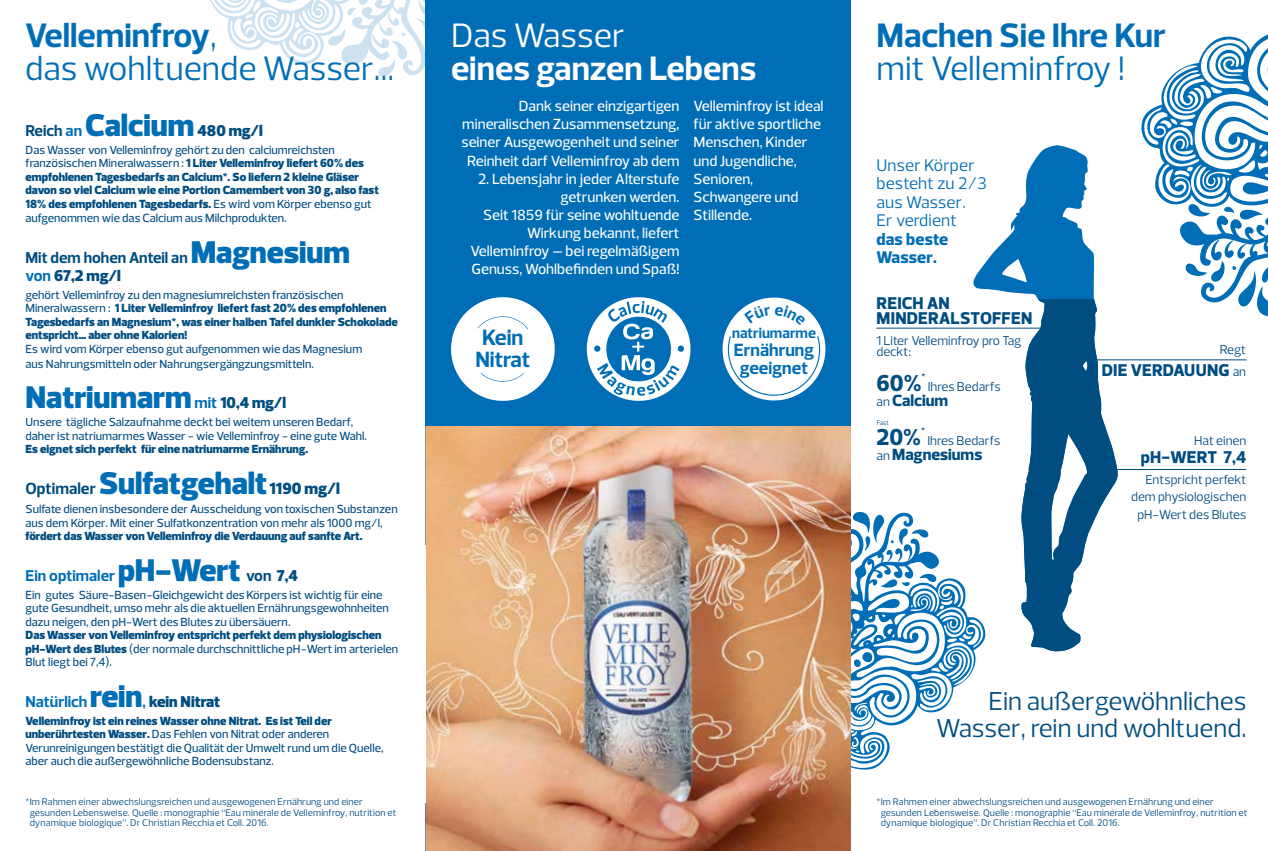
<style>
.page{position:relative;width:1268px;height:851px;background:#fff}
.page>*{position:absolute;margin:0;border:0;box-sizing:border-box;transform-origin:0 0}
.t1{font:34.5px/32.4px "Prelo";color:#006eb7}
.t2{font:700 34.5px "Prelo";color:#fff}
.t3{font:700 34.5px "Prelo";color:#006eb7}
.t4{font:34.5px "Prelo";color:#fff}
.t5{font:900 31.95px "Prelo";color:#006eb7}
.t6{font:26.25px/27px "Prelo";color:#004d81;text-align:right}
.t7{font:800 23.4px "Prelo";color:#004d81}
.t8{font:700 22.5px/22.5px "Prelo";color:#006eb7;text-align:center}
.t9{font:700 18px/18px "Prelo";color:#006eb7;text-align:center}
.t10{font:800 17.4px/14.7px "Prelo";letter-spacing:.015em;color:#004d81}
.t11{font:17.1px/18.5px "Prelo";letter-spacing:.01em;color:#006eb7}
.t12{font:800 17.1px/18.5px "Prelo";letter-spacing:.01em;color:#006eb7}
.t13{font:800 16.5px "Prelo";color:#004d81}
.t14{font:700 16.05px "Prelo";color:#006eb7}
.t15{font:700 16.05px/18px "Prelo";color:#004d81}
.t16{font:500 15px/18px "Prelo";color:#fff;text-align:right}
.t17{font:700 15px "Prelo";color:#006eb7}
.t18{font:13.05px/17.4px "Prelo";color:#004d81;text-align:right}
.t19{font:900 12px/13.6px "Prelo";color:#004d81}
.t20{font:500 12px/13.5px "Prelo";color:#004d81}
.t21{font:9.75px/10.5px "Prelo";letter-spacing:.01em;color:#004d81}
.t22{font:800 9.6px "Prelo";color:#004d81}
.t23{font:6.75px "Prelo";color:#004d81}
.s1{font-weight:700}
.s2{font-weight:700;font-size:16.05px;color:#004d81}
.s3{font-weight:700;font-size:16.05px}
.s4{font-size:16.05px;color:#004d81}
.s5{font-weight:500}
.s6{font-weight:900;font-size:31.95px;color:#006eb7}
.s7{color:#006eb7}
.s8{font-weight:900}
.s9{font-weight:700;font-size:16.5px;color:#004d81}
.s10{font-size:16.5px;color:#004d81}
.s11{font-weight:900;font-size:31.95px}
.s12{color:#004d81}
.s13{font-weight:900;color:#004d81}
.s14{font-weight:400;font-size:13.05px}
</style>
<div class="page">
<svg style="left:850px;top:512px;width:126px;height:259px"></svg>
<svg style="left:851px;top:511px;width:77px;height:51px"></svg>
<svg style="left:880px;top:578px;width:29px;height:10px"></svg>
<img style="left:425px;top:425px;width:425px;height:425px">
<svg style="left:210px;top:0;width:215px;height:77px"></svg>
<svg style="left:1141px;top:35px;width:126px;height:281px"></svg>
<hr style="left:1094px;top:359px;width:152px;height:1px;background:#004d81">
<hr style="left:1111px;top:469px;width:134px;height:1px;background:#004d81">
<svg style="left:972px;top:145px;width:122px;height:506px"></svg>
<svg style="left:1021px;top:299px;width:96px;height:352px"></svg>
<hr style="left:876px;top:328px;width:194px;height:1px;background:#004d81">
<div style="left:425px;top:0;width:425px;height:425px;background:#006eb7"></div>
<svg style="left:451px;top:297px;width:104px;height:104px"></svg>
<svg style="left:586px;top:297px;width:105px;height:104px"></svg>
<svg style="left:722px;top:297px;width:104px;height:104px"></svg>
<h1 class="t1" style="left:25px;top:20px;width:371px"><span class="s1">Velleminfroy</span>,<br>das wohltuende Wasser…</h1>
<h2 class="t5" style="left:26px;top:105px;width:239px"><span class="s2">Reich</span> <span class="s3">an</span> Calcium <span class="s4">480 mg/l</span></h2>
<p class="t19" style="left:26px;top:143px;width:355px"><span class="s5">Das Wasser von Velleminfroy gehört zu den calciumreichsten französischen Mineralwassern :</span> 1 Liter Velleminfroy liefert 60% des empfohlenen Tagesbedarfs an Calcium*. So liefern 2 kleine Gläser davon so viel Calcium wie eine Portion Camembert von 30 g, also fast 18% des empfohlenen Tagesbedarfs. <span class="s5">Es wird vom Körper ebenso gut aufgenommen wie das Calcium aus Milchprodukten.</span></p>
<h3 class="t15" style="left:26px;top:248px;width:326px">Mit dem hohen Anteil an <span class="s6">Magnesium </span><span class="s7">von</span> <span class="s8">67,2 mg/l</span></h3>
<p class="t19" style="left:26px;top:288px;width:373px"><span class="s5">gehört Velleminfroy zu den magnesiumreichsten französischen Mineralwassern :</span> 1 Liter Velleminfroy liefert fast 20% des empfohlenen Tagesbedarfs an Magnesium*, was einer halben Tafel dunkler Schokolade entspricht… aber ohne Kalorien!</p>
<p class="t20" style="left:26px;top:342px;width:338px;line-height:14.5px">Es wird vom Körper ebenso gut aufgenommen wie das Magnesium aus Nahrungsmitteln oder Nahrungsergängzungsmitteln.</p>
<h2 class="t5" style="left:26px;top:378px;width:262px">Natriumarm <span class="s3">mit</span> <span class="s4">10,4 mg/l</span></h2>
<p class="t20" style="left:26px;top:415px;width:343px">Unsere tägliche Salzaufnahme deckt bei weitem unseren Bedarf, daher ist natriumarmes Wasser - wie Velleminfroy - eine gute Wahl.</p>
<p class="t19" style="left:26px;top:442px;width:284px">Es eignet sich perfekt für eine natriumarme Ernährung.</p>
<h2 class="t5" style="left:26px;top:463px;width:316px"><span class="s9">Optimaler</span> Sulfatgehalt<span class="s10">1190 mg/l</span></h2>
<p class="t20" style="left:26px;top:502px;width:373px">Sulfate dienen insbesondere der Ausscheidung von toxischen Substanzen aus dem Körper. Mit einer Sulfatkonzentration von mehr als 1000 mg/l,</p>
<p class="t19" style="left:26px;top:529px;width:338px">fördert das Wasser von Velleminfroy die Verdauung auf sanfte Art.</p>
<h3 class="t14" style="left:26px;top:565px;width:274px">Ein optimaler <span class="s11">pH-Wert</span> <span class="s12">von</span> <span class="s13">7,4</span></h3>
<p class="t20" style="left:26px;top:588px;width:365px">Ein gutes Säure-Basen-Gleichgewicht des Körpers ist wichtig für eine gute Gesundheit, umso mehr als die aktuellen Ernährungsgewohnheiten dazu neigen, den pH-Wert des Blutes zu übersäuern.</p>
<p class="t19" style="left:26px;top:628px;width:374px">Das Wasser von Velleminfroy entspricht perfekt dem physiologischen pH-Wert des Blutes <span class="s5">(der normale durchschnittliche pH-Wert im arterielen<br>Blut liegt bei 7,4).</span></p>
<h3 class="t14" style="left:26px;top:691px;width:196px">Natürlich <span class="s11">rein</span>, <span class="s13">kein Nitrat</span></h3>
<p class="t20" style="left:26px;top:714px;width:359px"><span class="s8">Velleminfroy ist ein reines Wasser ohne Nitrat. Es ist Teil der unberührtesten Wasser.</span> Das Fehlen von Nitrat oder anderen Verunreinigungen bestätigt die Qualität der Umwelt rund um die Quelle, aber auch die außergewöhnliche Bodensubstanz.</p>
<p class="t21" style="left:30px;top:796px;width:368px;text-indent:-4px">*Im Rahmen einer abwechslungsreichen und ausgewogenen Ernährung und einer gesunden Lebensweise. Quelle : monographie “Eau minérale de Velleminfroy, nutrition et dynamique biologique”. Dr Christian Recchia et Coll. 2016.</p>
<h1 class="t4" style="left:451px;top:14px;width:175px">Das Wasser</h1>
<h1 class="t2" style="left:451px;top:47px;width:307px">eines ganzen Lebens</h1>
<p class="t16" style="left:461px;top:97px;width:219px">Dank seiner einzigartigen mineralischen Zusammensetzung, seiner Ausgewogenheit und seiner<br>Reinheit darf Velleminfroy ab dem</p>
<p class="t16" style="left:470px;top:169px;width:211px">2. Lebensjahr in jeder Alterstufe getrunken werden.<br>Seit 1859 für seine wohltuende<br>Wirkung bekannt, liefert<br>Velleminfroy – bei regelmäßigem<br>Genuss, Wohlbefinden und Spaß!</p>
<p class="t16" style="left:693px;top:97px;width:131px;text-align:left">Velleminfroy ist ideal für aktive sportliche<br>Menschen, Kinder und Jugendliche,<br>Senioren,<br>Schwangere und<br>Stillende.</p>
<h3 class="t8" style="left:475px;top:326px;width:57px">Kein<br>Nitrat</h3>
<p class="t17" style="left:732px;top:324px;width:85px">natriumarme</p>
<h3 class="t9" style="left:733px;top:341px;width:82px">Ernährung geeignet</h3>
<h1 class="t3" style="left:876px;top:14px;width:291px">Machen Sie Ihre Kur</h1>
<h1 class="t1" style="left:876px;top:52px;width:250px">mit Velleminfroy !</h1>
<h3 class="t11" style="left:876px;top:156px;width:112px">Unser Körper besteht zu 2/3 aus Wasser.<br>Er verdient</h3>
<h3 class="t12" style="left:876px;top:230px;width:73px">das beste<br>Wasser.</h3>
<h3 class="t10" style="left:876px;top:296px;width:157px">REICH AN<br>MINDERALSTOFFEN</h3>
<p class="t18" style="left:876px;top:335px;width:146px;line-height:11.2px;text-align:left">1 Liter Velleminfroy pro Tag deckt:</p>
<h3 class="t7" style="left:876px;top:368px;width:46px">60%</h3>
<p class="t22" style="left:921px;top:371px;width:5px">*</p>
<p class="t18" style="left:927px;top:378px;width:75px">Ihres Bedarfs</p>
<h3 class="t13" style="left:876px;top:390px;width:73px"><span class="s14">an</span> Calcium</h3>
<h3 class="t7" style="left:876px;top:423px;width:46px">20%</h3>
<p class="t22" style="left:920px;top:425px;width:5px">*</p>
<p class="t23" style="left:876px;top:419px;width:14px">Fast</p>
<p class="t18" style="left:927px;top:432px;width:75px">Ihres Bedarfs</p>
<h3 class="t13" style="left:876px;top:444px;width:107px"><span class="s14">an</span> Magnesiums</h3>
<p class="t18" style="left:1219px;top:341px;width:28px">Regt</p>
<h3 class="t10" style="left:1101px;top:363px;width:146px">DIE VERDAUUNG <span class="s14">an</span></h3>
<p class="t18" style="left:1193px;top:431px;width:54px">Hat einen</p>
<h3 class="t10" style="left:1140px;top:449px;width:107px">pH-WERT 7,4</h3>
<p class="t18" style="left:1130px;top:471px;width:117px">Entspricht perfekt dem physiologischen pH-Wert des Blutes</p>
<h3 class="t6" style="left:936px;top:687px;width:311px">Ein außergewöhnliches<br>Wasser, rein und wohltuend.</h3>
<p class="t21" style="left:880px;top:796px;width:368px;text-indent:-4px">*Im Rahmen einer abwechslungsreichen und ausgewogenen Ernährung und einer gesunden Lebensweise. Quelle : monographie “Eau minérale de Velleminfroy, nutrition et dynamique biologique”. Dr Christian Recchia et Coll. 2016.</p>
</div>
